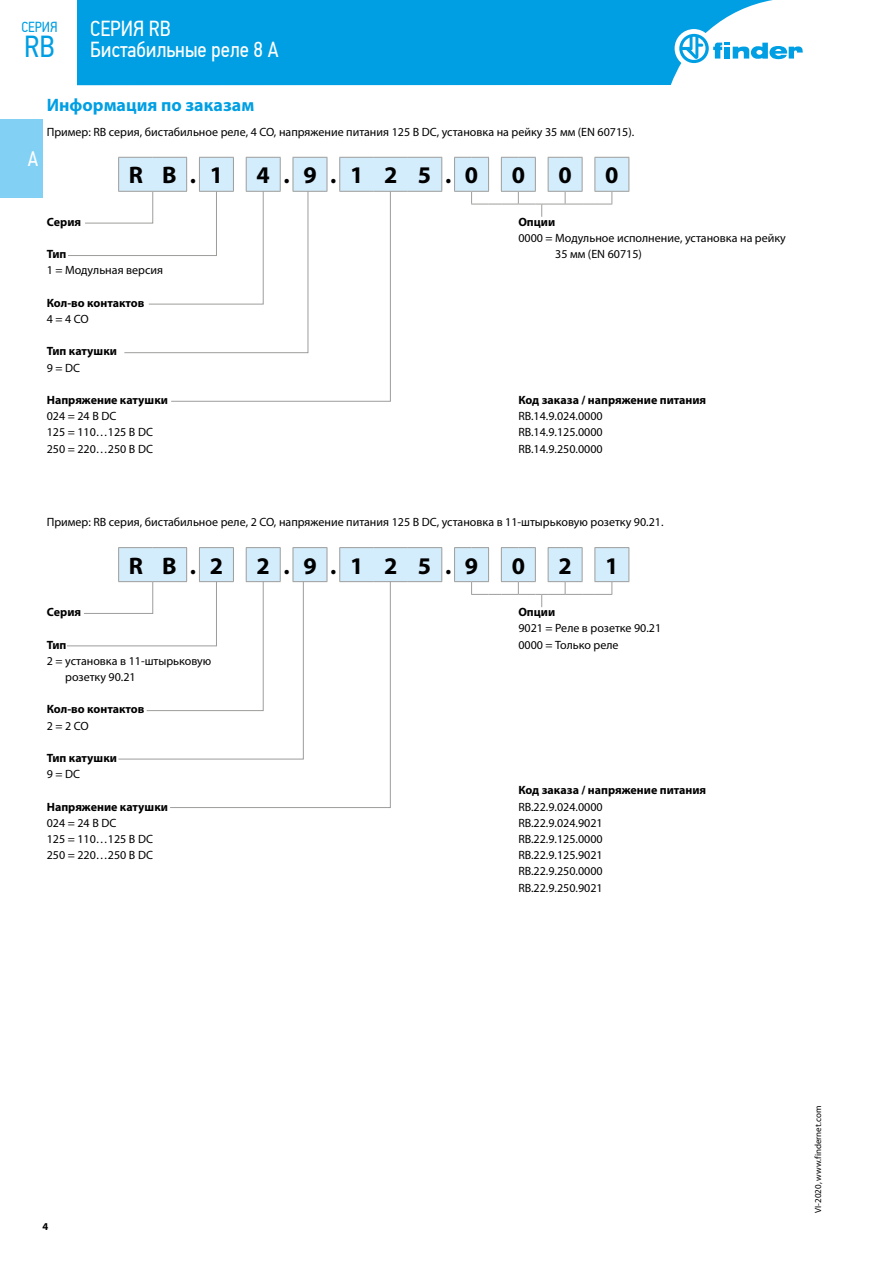
<style>
.page{position:relative;width:893px;height:1263px;background:#fff}
.page>*{position:absolute;margin:0;border:0;box-sizing:border-box;transform-origin:0 0}
.t1{font:30.3px "PF Din Text Cond Pro";color:#009fe3}
.t2{font:700 24px "Myriad Pro";color:#000}
.t3{font:21.75px/21px "PF Din Text Cond Pro";color:#fff}
.t4{font:21px "PF Din Text Cond Pro";color:#fff}
.t5{font:700 18px "Myriad Pro";color:#009fe3}
.t6{font:14.55px "PF Din Text Cond Pro";color:#009fe3}
.t7{font:12px/16.2px "Myriad Pro";color:#000}
.t8{font:700 12px "Myriad Pro";color:#000}
.t9{font:700 10.5px "Myriad Pro";color:#000}
.t10{font:9px "Myriad Pro";color:#000}
</style>
<div class="page">
<div style="left:77px;top:0;width:696px;height:85px;background:#009fe3"></div>
<div style="left:675px;top:29px;width:38px;height:39px;background:#fff;border-radius:50%"></div>
<svg style="left:679px;top:34px;width:124px;height:29px"></svg>
<div style="left:0;top:119px;width:43px;height:79px;background:#83d0f5"></div>
<svg style="left:68px;top:157px;width:561px;height:196px"></svg>
<svg style="left:170px;top:191px;width:221px;height:211px"></svg>
<svg style="left:67px;top:547px;width:562px;height:213px"></svg>
<svg style="left:169px;top:581px;width:222px;height:227px"></svg>
<p class="t6" style="left:21px;top:19px;width:38px">СЕРИЯ</p>
<h1 class="t1" style="left:24px;top:28px;width:32px">RB</h1>
<h3 class="t3" style="left:90px;top:18px;width:190px">СЕРИЯ RB<br>Бистабильные реле 8 A</h3>
<h3 class="t4" style="left:28px;top:147px;width:12px">A</h3>
<h3 class="t5" style="left:47px;top:93px;width:209px">Информация по заказам</h3>
<p class="t7" style="left:47px;top:124px;width:589px">Пример: RB серия, бистабильное реле, 4 CO, напряжение питания 125 B DC, установка на рейку 35 мм (EN 60715).</p>
<h2 class="t2" style="left:129px;top:160px;width:96px">R B.1</h2>
<h2 class="t2" style="left:257px;top:160px;width:223px">4.9.1 2 5.0</h2>
<h2 class="t2" style="left:512px;top:160px;width:15px">0</h2>
<h2 class="t2" style="left:558px;top:160px;width:15px">0</h2>
<h2 class="t2" style="left:605px;top:160px;width:15px">0</h2>
<p class="t8" style="left:47px;top:214px;width:36px">Cерия</p>
<p class="t8" style="left:47px;top:246px;width:21px">Тип</p>
<p class="t7" style="left:47px;top:262px;width:118px">1 = Модульная версия</p>
<p class="t8" style="left:47px;top:295px;width:99px">Кол-во контактов</p>
<p class="t7" style="left:47px;top:311px;width:44px">4 = 4 CO</p>
<p class="t8" style="left:47px;top:344px;width:72px">Тип катушки</p>
<p class="t7" style="left:47px;top:359px;width:35px">9 = DC</p>
<p class="t8" style="left:47px;top:392px;width:123px">Напряжение катушки</p>
<p class="t7" style="left:47px;top:408px;width:108px">024 = 24 B DC<br>125 = 110…125 B DC<br>250 = 220…250 B DC</p>
<p class="t8" style="left:518px;top:214px;width:38px">Опции</p>
<p class="t7" style="left:555px;top:230px;width:232px;text-indent:-37px">0000 = Модульное исполнение, установка на рейку<br>35 мм (EN 60715)</p>
<p class="t8" style="left:518px;top:392px;width:189px">Код заказа / напряжение питания</p>
<p class="t7" style="left:518px;top:408px;width:86px;text-align:justify">RB.14.9.024.0000<br>RB.14.9.125.0000<br>RB.14.9.250.0000</p>
<p class="t7" style="left:47px;top:514px;width:618px">Пример: RB серия, бистабильное реле, 2 CO, напряжение питания 125 B DC, установка в 11-штырьковую розетку 90.21.</p>
<h2 class="t2" style="left:129px;top:550px;width:96px">R B.2</h2>
<h2 class="t2" style="left:257px;top:550px;width:223px">2.9.1 2 5.9</h2>
<h2 class="t2" style="left:512px;top:550px;width:15px">0</h2>
<h2 class="t2" style="left:558px;top:550px;width:15px">2</h2>
<h2 class="t2" style="left:605px;top:550px;width:15px">1</h2>
<p class="t8" style="left:47px;top:604px;width:36px">Cерия</p>
<p class="t8" style="left:47px;top:637px;width:21px">Тип</p>
<p class="t7" style="left:65px;top:652px;width:148px;text-indent:-18px">2 = установка в 11-штырьковую розетку 90.21</p>
<p class="t8" style="left:47px;top:701px;width:99px">Кол-во контактов</p>
<p class="t7" style="left:47px;top:717px;width:44px">2 = 2 CO</p>
<p class="t8" style="left:47px;top:750px;width:72px">Тип катушки</p>
<p class="t7" style="left:47px;top:766px;width:35px">9 = DC</p>
<p class="t8" style="left:47px;top:799px;width:123px">Напряжение катушки</p>
<p class="t7" style="left:47px;top:814px;width:108px">024 = 24 B DC<br>125 = 110…125 B DC<br>250 = 220…250 B DC</p>
<p class="t8" style="left:518px;top:604px;width:38px">Опции</p>
<p class="t7" style="left:518px;top:620px;width:144px">9021 = Реле в розетке 90.21<br>0000 = Только реле</p>
<p class="t8" style="left:518px;top:782px;width:189px">Код заказа / напряжение питания</p>
<p class="t7" style="left:518px;top:798px;width:86px;text-align:justify">RB.22.9.024.0000<br>RB.22.9.024.9021<br>RB.22.9.125.0000<br>RB.22.9.125.9021<br>RB.22.9.250.0000<br>RB.22.9.250.9021</p>
<p class="t9" style="left:43px;top:1219px;width:7px">4</p>
<p class="t10" style="left:812px;top:1213px;width:108px;rotate:-90deg">VI-2020, www.findernet.com</p>
</div>
